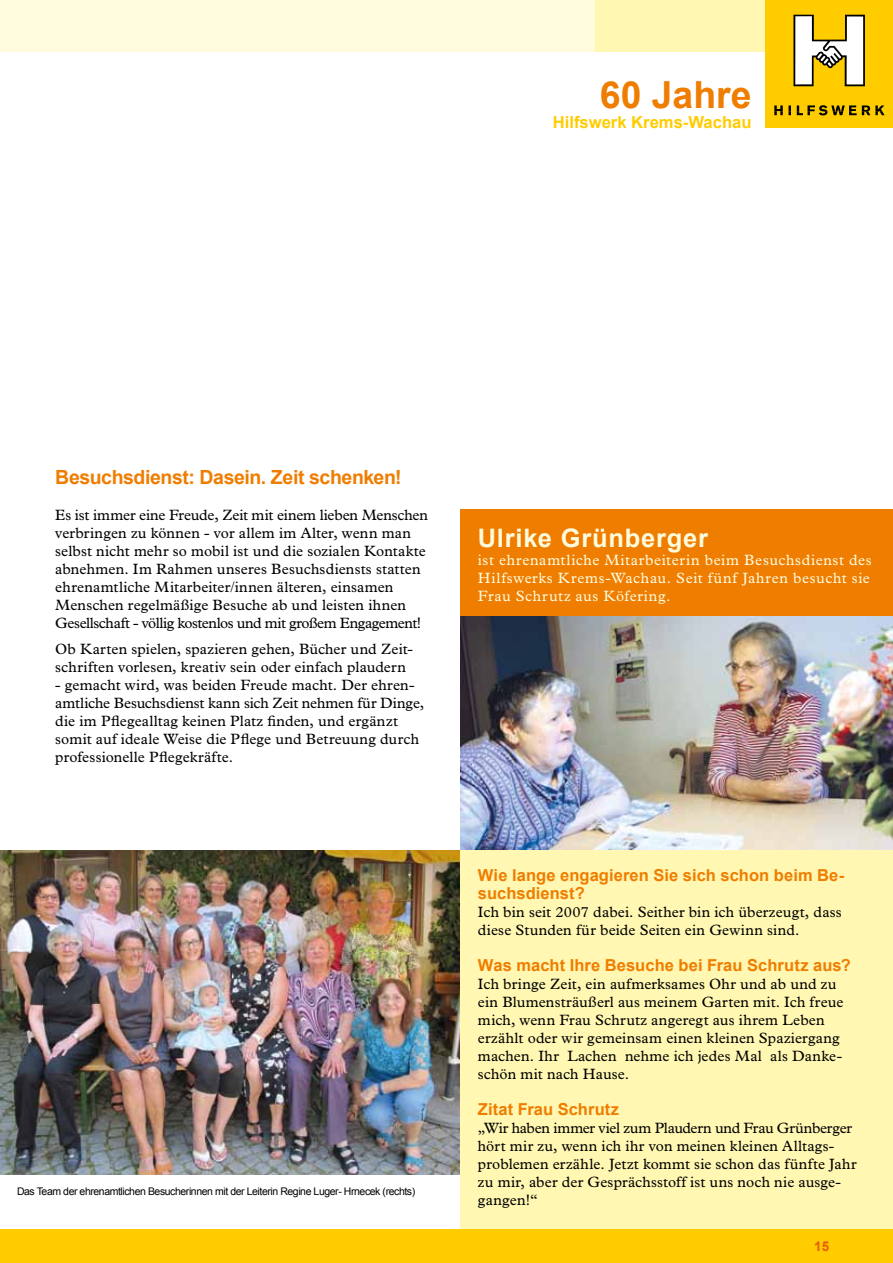
<style>
.page{position:relative;width:893px;height:1263px;background:#fff}
.page>*{position:absolute;margin:0;border:0;box-sizing:border-box;transform-origin:0 0}
.t1{font:700 37.35px "Arial";color:#ef7d00}
.t2{font:700 25.5px "Arial";letter-spacing:.03em;color:#fffbdc}
.t3{font:700 19.5px "Arial";letter-spacing:-.02em;color:#ef7d00}
.t4{font:700 16.65px "Arial";color:#fc0}
.t5{font:700 16.5px/18px "Arial";letter-spacing:.005em;color:#ef7d00}
.t6{font:15px/18px "Plantin";letter-spacing:.01em;color:#000}
.t7{font:15px/18px "Plantin";letter-spacing:.04em;color:#fffbdc}
.t8{font:700 13.5px "Arial";color:#ea5b0b}
.t9{font:10.5px "Arial";letter-spacing:-.04em;color:#000}
</style>
<div class="page">
<div style="left:0;top:1229px;width:893px;height:34px;background:#fc0"></div>
<div style="left:0;top:0;width:893px;height:51px;background:#fffbdc"></div>
<div style="left:595px;top:0;width:298px;height:51px;background:#fff7b2"></div>
<div style="left:765px;top:0;width:128px;height:128px;background:#fc0"></div>
<svg style="left:774px;top:105px;width:111px;height:10px"></svg>
<svg style="left:793px;top:15px;width:72px;height:71px"></svg>
<img style="left:0;top:850px;width:461px;height:325px">
<div style="left:461px;top:510px;width:432px;height:719px;background:#fff7b2"></div>
<div style="left:461px;top:510px;width:432px;height:117px;background:#ef7d00"></div>
<img style="left:461px;top:617px;width:432px;height:232px">
<h1 class="t1" style="left:600px;top:70px;width:153px">60 Jahre</h1>
<p class="t4" style="left:553px;top:111px;width:200px">Hilfswerk Krems-Wachau</p>
<h3 class="t3" style="left:55px;top:464px;width:348px">Besuchsdienst: Dasein. Zeit schenken!</h3>
<p class="t6" style="left:55px;top:506px;width:374px">Es ist immer eine Freude, Zeit mit einem lieben Menschen verbringen zu können - vor allem im Alter, wenn man selbst nicht mehr so mobil ist und die sozialen Kontakte abnehmen. Im Rahmen unseres Besuchsdiensts statten ehrenamtliche Mitarbeiter/innen älteren, einsamen Menschen regelmäßige Besuche ab und leisten ihnen Gesellschaft - völlig kostenlos und mit großem Engagement!</p>
<p class="t6" style="left:55px;top:639px;width:359px">Ob Karten spielen, spazieren gehen, Bücher und Zeit&shy;schriften vorlesen, kreativ sein oder einfach plaudern</p>
<p class="t6" style="left:55px;top:675px;width:370px">- gemacht wird, was beiden Freude macht. Der ehren&shy;amtliche Besuchsdienst kann sich Zeit nehmen für Dinge, die im Pflegealltag keinen Platz finden, und ergänzt somit auf ideale Weise die Pflege und Betreuung durch professionelle Pflegekräfte.</p>
<p class="t9" style="left:17px;top:1184px;width:400px">Das Team der ehrenamtlichen Besucherinnen mit der Leiterin Regine Luger- Hrnecek (rechts)</p>
<h2 class="t2" style="left:478px;top:521px;width:232px">Ulrike Grünberger</h2>
<p class="t7" style="left:478px;top:551px;width:395px">ist ehrenamtliche Mitarbeiterin beim Besuchsdienst des<br>Hilfswerks Krems-Wachau. Seit fünf Jahren besucht sie<br>Frau Schrutz aus Köfering.</p>
<p class="t5" style="left:478px;top:866px;width:368px">Wie lange engagieren Sie sich schon beim Be&shy;suchsdienst?</p>
<p class="t6" style="left:478px;top:902px;width:365px">Ich bin seit 2007 dabei. Seither bin ich überzeugt, dass diese Stunden für beide Seiten ein Gewinn sind.</p>
<p class="t5" style="left:478px;top:956px;width:375px">Was macht Ihre Besuche bei Frau Schrutz aus?</p>
<p class="t6" style="left:478px;top:974px;width:367px">Ich bringe Zeit, ein aufmerksames Ohr und ab und zu ein Blumensträußerl aus meinem Garten mit. Ich freue mich, wenn Frau Schrutz angeregt aus ihrem Leben erzählt oder wir gemeinsam einen kleinen Spaziergang machen. Ihr Lachen nehme ich jedes Mal als Danke&shy;schön mit nach Hause.</p>
<p class="t5" style="left:478px;top:1100px;width:143px">Zitat Frau Schrutz</p>
<p class="t6" style="left:478px;top:1118px;width:380px">„Wir haben immer viel zum Plaudern und Frau Grünberger hört mir zu, wenn ich ihr von meinen kleinen Alltags&shy;problemen erzähle. Jetzt kommt sie schon das fünfte Jahr zu mir, aber der Gesprächsstoff ist uns noch nie ausge&shy;gangen!“</p>
<p class="t8" style="left:814px;top:1237px;width:17px">15</p>
</div>
